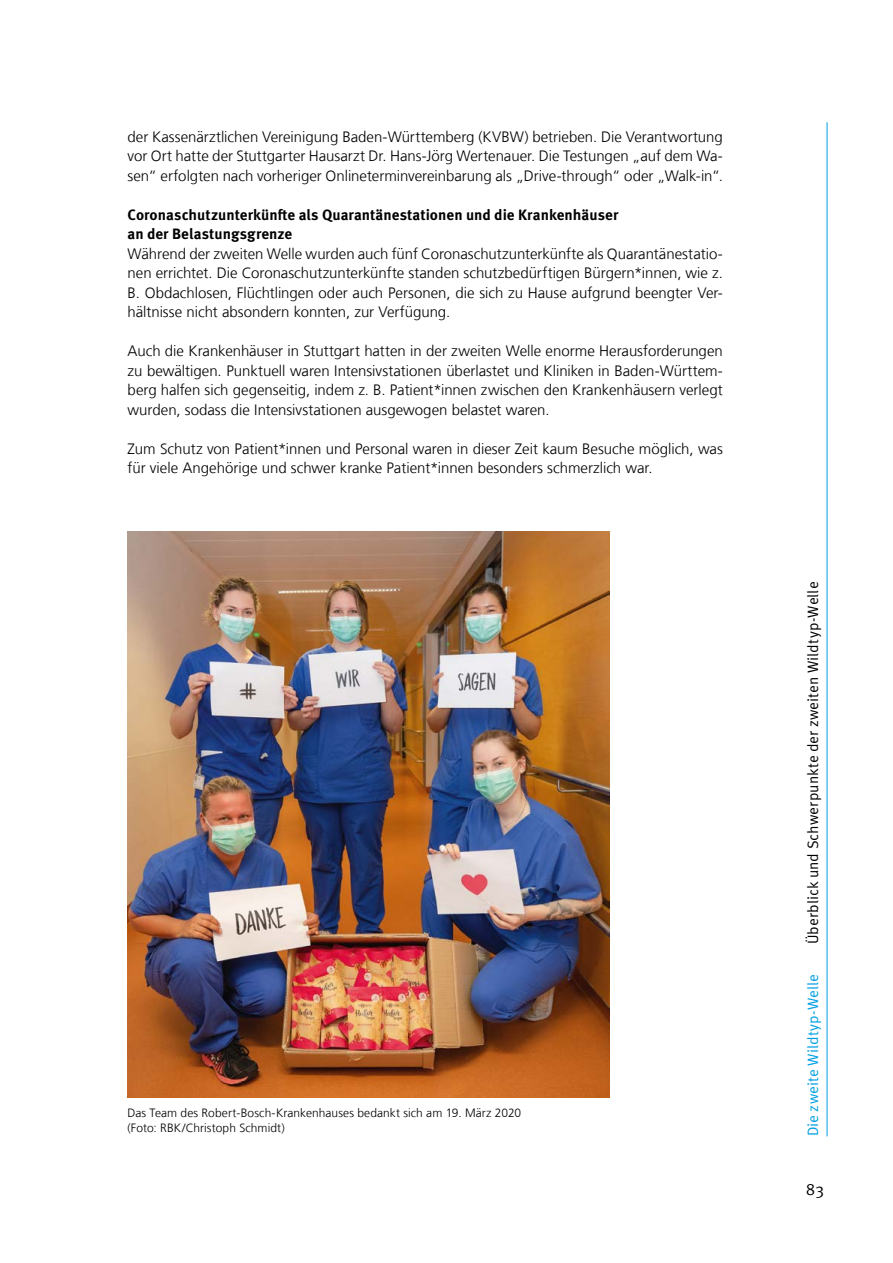
<style>
.page{position:relative;width:893px;height:1263px;background:#fff}
.page>*{position:absolute;margin:0;border:0;box-sizing:border-box;transform-origin:0 0}
.t1{font:16.5px "Meta Pro Norm";color:#000}
.t2{font:300 15px/19.5px "Frutiger LT Com";color:#000;text-align:justify}
.t3{font:700 15px/19.5px "Meta Pro";color:#000}
.t4{font:15px "Meta Pro Norm";color:#000}
.t5{font:15px "Meta Pro Norm";letter-spacing:.005em;color:#009fe3}
.t6{font:300 12px/15px "Frutiger LT Com";letter-spacing:.005em;color:#000}
</style>
<div class="page">
<hr style="left:827px;top:122px;width:1px;height:1014px;background:#009fe3">
<img style="left:128px;top:532px;width:481px;height:565px">
<p class="t2" style="left:128px;top:127px;width:597px">der Kassenärztlichen Vereinigung Baden-Württemberg (KVBW) betrieben. Die Verantwortung vor Ort hatte der Stuttgarter Hausarzt Dr. Hans-Jörg Wertenauer. Die Testungen „auf dem Wa&shy;sen“ erfolgten nach vorheriger Onlineterminvereinbarung als „Drive-through“ oder „Walk-in“.</p>
<p class="t3" style="left:128px;top:204px;width:492px">Coronaschutzunterkünfte als Quarantänestationen und die Krankenhäuser an der Belastungsgrenze</p>
<p class="t2" style="left:128px;top:244px;width:597px;text-align:left">Während der zweiten Welle wurden auch fünf Coronaschutzunterkünfte als Quarantänestatio&shy;nen errichtet. Die Coronaschutzunterkünfte standen schutzbedürftigen Bürgern*innen, wie z.<br>B. Obdachlosen, Flüchtlingen oder auch Personen, die sich zu Hause aufgrund beengter Ver&shy;hältnisse nicht absondern konnten, zur Verfügung.</p>
<p class="t2" style="left:128px;top:341px;width:597px">Auch die Krankenhäuser in Stuttgart hatten in der zweiten Welle enorme Herausforderungen zu bewältigen. Punktuell waren Intensivstationen überlastet und Kliniken in Baden-Württem&shy;berg halfen sich gegenseitig, indem z. B. Patient*innen zwischen den Krankenhäusern verlegt wurden, sodass die Intensivstationen ausgewogen belastet waren.</p>
<p class="t2" style="left:128px;top:439px;width:597px">Zum Schutz von Patient*innen und Personal waren in dieser Zeit kaum Besuche möglich, was für viele Angehörige und schwer kranke Patient*innen besonders schmerzlich war.</p>
<p class="t6" style="left:128px;top:1105px;width:395px">Das Team des Robert-Bosch-Krankenhauses bedankt sich am 19. März 2020 (Foto: RBK/Christoph Schmidt)</p>
<p class="t4" style="left:802px;top:944px;width:364px;rotate:-90deg">Überblick und Schwerpunkte der zweiten Wildtyp-Welle</p>
<p class="t5" style="left:802px;top:1136px;width:164px;rotate:-90deg">Die zweite Wildtyp-Welle</p>
<p class="t1" style="left:806px;top:1177px;width:20px">83</p>
</div>
